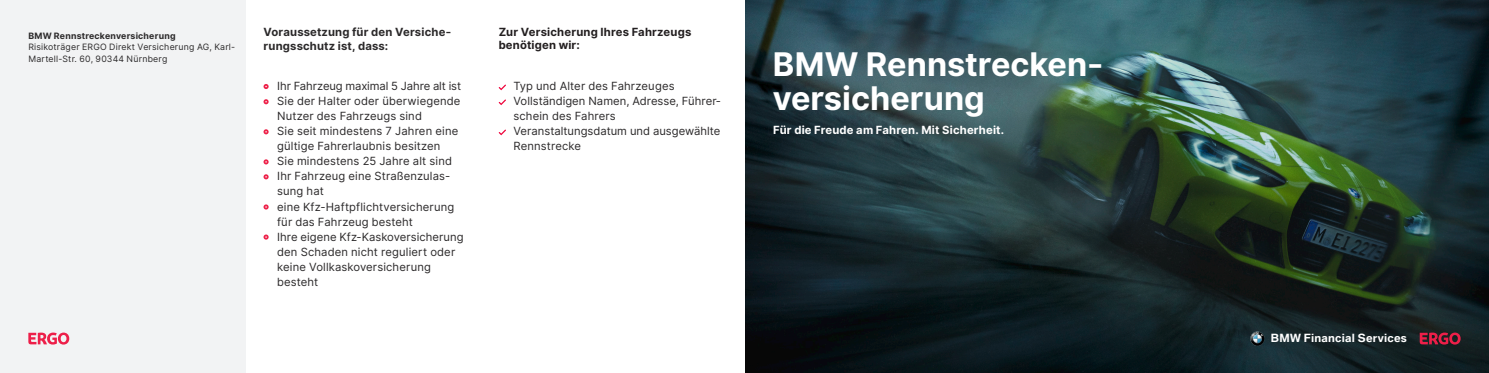
<style>
.page{position:relative;width:1489px;height:373px;background:#fff}
.page>*{position:absolute;margin:0;border:0;box-sizing:border-box;transform-origin:0 0}
.HL_26pt{font:700 32.5px/33.8px "Inter UI";color:#fff}
._9pt{font:11.25px/15px "Inter UI";letter-spacing:.01em;color:#2b292a}
._9pt-2{font:700 11.25px/13.5px "Inter UI";letter-spacing:.015em;color:#2b292a}
._9pt-3{font:700 11.25px "Inter UI";letter-spacing:.015em;color:#231f20}
._9pt-4{font:700 11.25px "Inter UI";letter-spacing:.015em;color:#fff}
._9pt-5{font:11.25px "Inter UI";letter-spacing:-.01em;color:#2b292a}
._7pt{font:700 11px "BMW Type Global Pro";letter-spacing:.025em;color:#fff}
._7pt-2{font:8.75px/11.2px "Inter UI";letter-spacing:.025em;color:#2b292a}
._7pt-3{font:700 8.75px "Inter UI";letter-spacing:.025em;color:#2b292a}
</style>
<div class="page">
<img style="left:745px;top:0;width:743px;height:372px">
<div style="left:0;top:0;width:246px;height:372px;background:#f2f3f4"></div>
<svg style="left:263px;top:84px;width:5px;height:5px"></svg>
<svg style="left:263px;top:99px;width:5px;height:5px"></svg>
<svg style="left:263px;top:129px;width:5px;height:5px"></svg>
<svg style="left:263px;top:159px;width:5px;height:5px"></svg>
<svg style="left:263px;top:204px;width:5px;height:5px"></svg>
<svg style="left:263px;top:174px;width:5px;height:5px"></svg>
<svg style="left:263px;top:234px;width:5px;height:5px"></svg>
<svg style="left:498px;top:84px;width:8px;height:6px"></svg>
<svg style="left:498px;top:99px;width:8px;height:6px"></svg>
<svg style="left:498px;top:129px;width:8px;height:6px"></svg>
<svg style="left:28px;top:332px;width:41px;height:12px"></svg>
<svg style="left:1250px;top:331px;width:14px;height:14px"></svg>
<svg style="left:1419px;top:332px;width:41px;height:12px"></svg>
<p class="_7pt-3" style="left:28px;top:30px;width:149px">BMW Rennstreckenversicherung</p>
<p class="_7pt-2" style="left:28px;top:42px;width:208px">Risikoträger ERGO Direkt Versicherung AG, Karl-<br>Martell-Str. 60, 90344 Nürnberg</p>
<p class="_9pt-2" style="left:263px;top:26px;width:189px">Voraussetzung für den Versiche&shy;rungsschutz ist, dass:</p>
<p class="_9pt-5" style="left:277px;top:78px;width:185px">Ihr Fahrzeug maximal 5 Jahre alt ist</p>
<p class="_9pt" style="left:277px;top:94px;width:185px">Sie der Halter oder überwiegende<br>Nutzer des Fahrzeugs sind</p>
<p class="_9pt" style="left:277px;top:124px;width:183px">Sie seit mindestens 7 Jahren eine gültige Fahrerlaubnis besitzen</p>
<p class="_9pt" style="left:277px;top:154px;width:176px">Sie mindestens 25 Jahre alt sind</p>
<p class="_9pt" style="left:277px;top:169px;width:174px">Ihr Fahrzeug eine Straßenzulas&shy;sung hat</p>
<p class="_9pt" style="left:277px;top:199px;width:179px">eine Kfz-Haftpflichtversicherung für das Fahrzeug besteht</p>
<p class="_9pt" style="left:277px;top:229px;width:188px">Ihre eigene Kfz-Kaskoversicherung den Schaden nicht reguliert oder keine Vollkaskoversicherung</p>
<p class="_9pt" style="left:277px;top:274px;width:43px">besteht</p>
<p class="_9pt-3" style="left:498px;top:24px;width:194px">Zur Versicherung Ihres Fahrzeugs</p>
<p class="_9pt-3" style="left:498px;top:38px;width:83px">benötigen wir:</p>
<p class="_9pt" style="left:513px;top:79px;width:162px">Typ und Alter des Fahrzeuges</p>
<p class="_9pt" style="left:513px;top:94px;width:209px">Vollständigen Namen, Adresse, Führer&shy;schein des Fahrers</p>
<p class="_9pt" style="left:513px;top:124px;width:208px">Veranstaltungsdatum und ausgewählte<br>Rennstrecke</p>
<p class="HL_26pt" style="left:772px;top:49px;width:332px">BMW Rennstrecken&shy;versicherung</p>
<p class="_9pt-4" style="left:773px;top:122px;width:232px">Für die Freude am Fahren. Mit Sicherheit.</p>
<p class="_7pt" style="left:1270px;top:331px;width:138px">BMW Financial Services</p>
</div>
